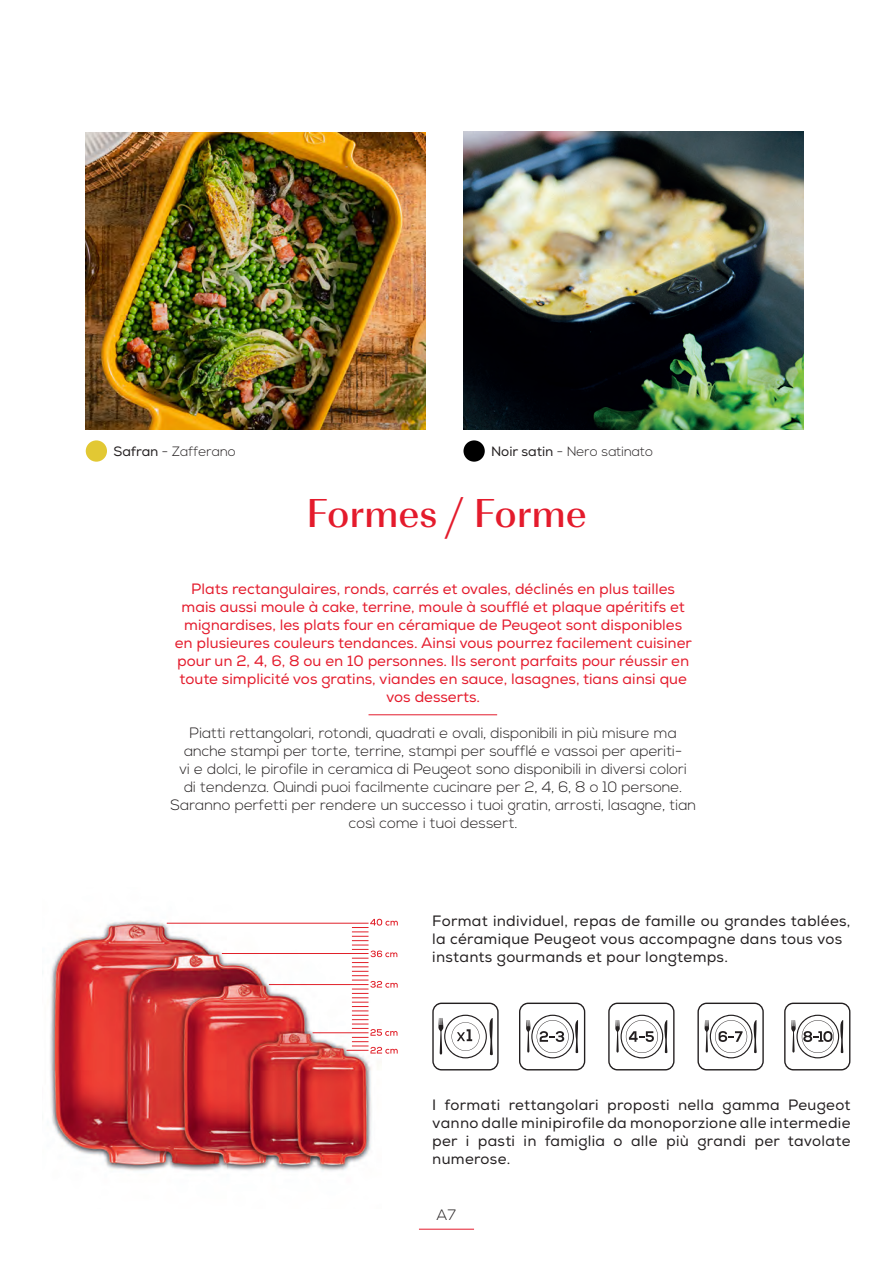
<style>
.page{position:relative;width:893px;height:1263px;background:#fff}
.page>*{position:absolute;margin:0;border:0;box-sizing:border-box;transform-origin:0 0}
.t1{font:500 42px "Imperial URW";color:#e41b2c}
.tabulation{font:15px/18px "Nexa";color:#e41b2c;text-align:center}
.tabulation-2{font:300 15px/18px "Nexa";color:#231f20;text-align:center}
.t2{font:15px/18px "Nexa";letter-spacing:.02em;color:#231f20}
.t3{font:300 13.5px "Nexa";color:#231f20}
.s1{font-weight:400}
</style>
<div class="page">
<hr style="left:419px;top:1229px;width:55px;height:1px;background:#e41b2c">
<div style="left:86px;top:440px;width:21px;height:22px;background:#e2c833;border-radius:50%"></div>
<div style="left:463px;top:440px;width:22px;height:22px;background:#000;border-radius:50%"></div>
<img style="left:86px;top:132px;width:340px;height:298px">
<img style="left:463px;top:132px;width:341px;height:297px">
<img style="left:50px;top:918px;width:331px;height:253px">
<hr style="left:167px;top:923px;width:202px;height:1px;background:#e1212a">
<hr style="left:222px;top:953px;width:147px;height:1px;background:#e1212a">
<hr style="left:269px;top:984px;width:99px;height:1px;background:#e1212a">
<hr style="left:313px;top:1032px;width:55px;height:1px;background:#e1212a">
<svg style="left:346px;top:919px;width:52px;height:135px"></svg>
<svg style="left:432px;top:1002px;width:67px;height:68px"></svg>
<svg style="left:608px;top:1002px;width:66px;height:68px"></svg>
<svg style="left:784px;top:1002px;width:66px;height:68px"></svg>
<svg style="left:519px;top:1002px;width:66px;height:68px"></svg>
<svg style="left:697px;top:1002px;width:67px;height:68px"></svg>
<hr style="left:368px;top:714px;width:129px;height:1px;background:#e41b2c">
<p class="t3" style="left:113px;top:444px;width:124px"><span class="s1">Safran</span> - Zafferano</p>
<p class="t3" style="left:491px;top:444px;width:164px"><span class="s1">Noir satin</span> - Nero satinato</p>
<p class="t1" style="left:306px;top:481px;width:282px">Formes / Forme</p>
<p class="tabulation" style="left:175px;top:580px;width:519px">Plats rectangulaires, ronds, carrés et ovales, déclinés en plus tailles mais aussi moule à cake, terrine, moule à soufflé et plaque apéritifs et mignardises, les plats four en céramique de Peugeot sont disponibles en plusieures couleurs tendances. Ainsi vous pourrez facilement cuisiner pour un 2, 4, 6, 8 ou en 10 personnes. Ils seront parfaits pour réussir en toute simplicité vos gratins, viandes en sauce, lasagnes, tians ainsi que vos desserts.</p>
<p class="tabulation-2" style="left:170px;top:725px;width:527px">Piatti rettangolari, rotondi, quadrati e ovali, disponibili in più misure ma anche stampi per torte, terrine, stampi per soufflé e vassoi per aperiti-<br>vi e dolci, le pirofile in ceramica di Peugeot sono disponibili in diversi colori<br>di tendenza. Quindi puoi facilmente cucinare per 2, 4, 6, 8 o 10 persone.<br>Saranno perfetti per rendere un successo i tuoi gratin, arrosti, lasagne, tian così come i tuoi dessert.</p>
<p class="t2" style="left:432px;top:912px;width:420px">Format individuel, repas de famille ou grandes tablées, la céramique Peugeot vous accompagne dans tous vos</p>
<p class="t2" style="left:432px;top:948px;width:297px">instants gourmands et pour longtemps.</p>
<p class="t2" style="left:432px;top:1096px;width:420px;text-align:justify">I formati rettangolari proposti nella gamma Peugeot vanno dalle minipirofile da monoporzione alle intermedie per i pasti in famiglia o alle più grandi per tavolate numerose.</p>
<p class="tabulation-2" style="left:437px;top:1206px;width:21px">A7</p>
</div>
